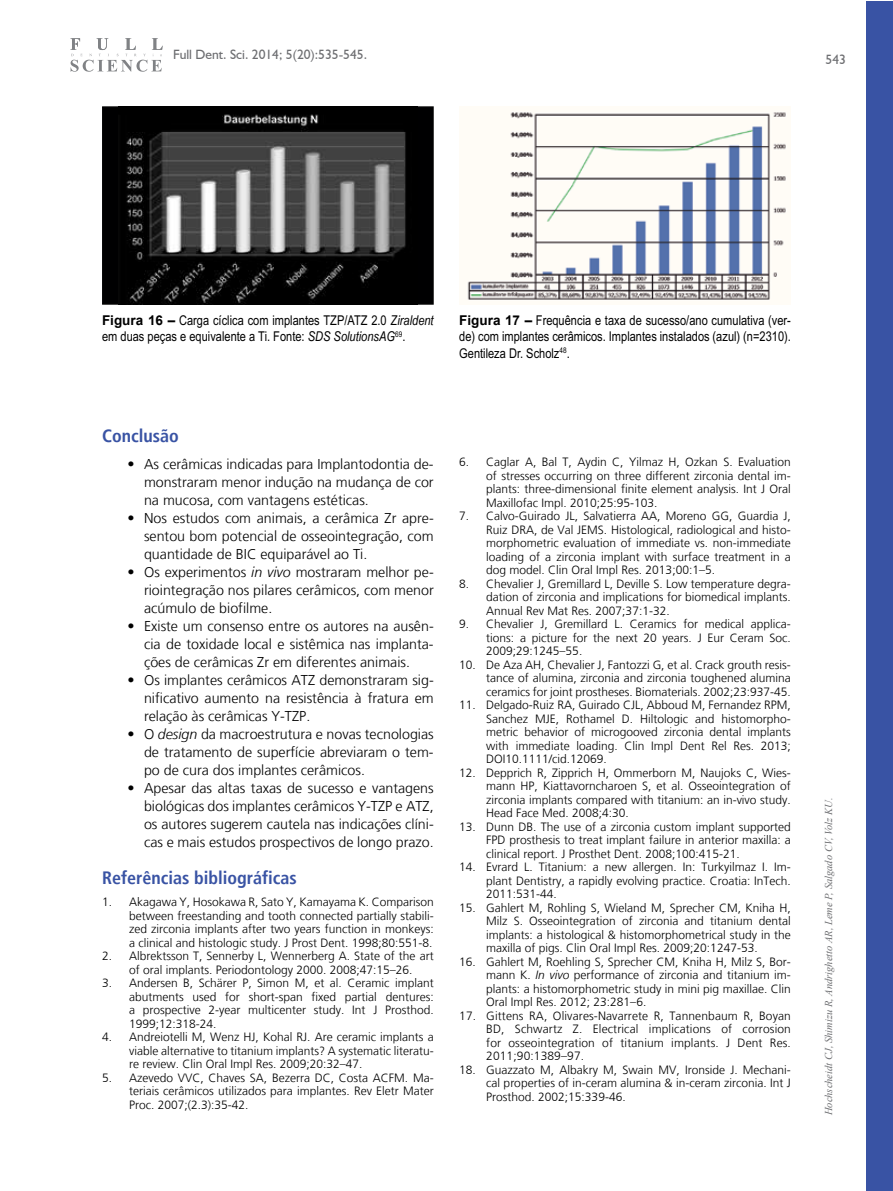
<style>
.page{position:relative;width:893px;height:1191px;background:#fff}
.page>*{position:absolute;margin:0;border:0;box-sizing:border-box;transform-origin:0 0}
.t1{font:700 condensed 18px "Frutiger LT";color:#3953a4}
.t2{font:300 14.25px/18px "Frutiger LT";color:#000;text-align:justify}
.t3{font:13.5px/16.2px "Arial Narrow";color:#000}
.t4{font:13.5px "Humanist 521 BT";color:#6d6e71}
.t5{font:300 12px/13.5px "Frutiger LT";color:#000;text-align:justify}
.t6{font:italic 10.5px "Times New Roman";color:#6d6e71}
.s1{font-family:"Arial";font-weight:700}
.s2{font-style:italic}
</style>
<div class="page">
<svg style="left:70px;top:38px;width:93px;height:34px"></svg>
<div style="left:102px;top:106px;width:332px;height:199px;background:#000001;border:2px solid #000001"></div>
<div style="left:866px;top:1px;width:26px;height:1190px;background:#3953a4"></div>
<img style="left:119px;top:106px;width:298px;height:199px">
<img style="left:467px;top:112px;width:319px;height:188px">
<p class="t4" style="left:173px;top:46px;width:195px">Full Dent. Sci. 2014; 5(20):535-545.</p>
<p class="t4" style="left:825px;top:51px;width:22px">543</p>
<p class="t3" style="left:102px;top:313px;width:333px"><span class="s1">Figura 16 –</span> Carga cíclica com implantes TZP/ATZ 2.0 <span class="s2">Ziraldent </span>em duas peças e equivalente a Ti. Fonte: <span class="s2">SDS SolutionsAG</span><sup>69</sup>.</p>
<p class="t3" style="left:459px;top:313px;width:333px;text-align:justify"><span class="s1">Figura 17 –</span> Frequência e taxa de sucesso/ano cumulativa (ver&shy;de) com implantes cerâmicos. Implantes instalados (azul) (n=2310).<br>Gentileza Dr. Scholz<sup>48</sup>.</p>
<h1 class="t1" style="left:102px;top:425px;width:78px">Conclusão</h1>
<p class="t2" style="left:144px;top:455px;width:291px;text-indent:-17px">• As cerâmicas indicadas para Implantodontia de&shy;monstraram menor indução na mudança de cor na mucosa, com vantagens estéticas.</p>
<p class="t2" style="left:144px;top:509px;width:291px;text-indent:-17px">• Nos estudos com animais, a cerâmica Zr apre&shy;sentou bom potencial de osseointegração, com quantidade de BIC equiparável ao Ti.</p>
<p class="t2" style="left:144px;top:563px;width:291px;text-indent:-17px">• Os experimentos <span class="s2">in vivo</span> mostraram melhor pe&shy;riointegração nos pilares cerâmicos, com menor acúmulo de biofilme.</p>
<p class="t2" style="left:144px;top:617px;width:291px;text-indent:-17px">• Existe um consenso entre os autores na ausên&shy;cia de toxidade local e sistêmica nas implanta&shy;ções de cerâmicas Zr em diferentes animais.</p>
<p class="t2" style="left:144px;top:671px;width:291px;text-indent:-17px">• Os implantes cerâmicos ATZ demonstraram sig&shy;nificativo aumento na resistência à fratura em relação às cerâmicas Y-TZP.</p>
<p class="t2" style="left:144px;top:725px;width:291px;text-indent:-17px">• O <span class="s2">design</span> da macroestrutura e novas tecnologias de tratamento de superfície abreviaram o tem&shy;po de cura dos implantes cerâmicos.</p>
<p class="t2" style="left:144px;top:779px;width:291px;text-indent:-17px">• Apesar das altas taxas de sucesso e vantagens biológicas dos implantes cerâmicos Y-TZP e ATZ, os autores sugerem cautela nas indicações clíni&shy;cas e mais estudos prospectivos de longo prazo.</p>
<h1 class="t1" style="left:102px;top:867px;width:196px">Referências bibliográficas</h1>
<p class="t5" style="left:129px;top:895px;width:306px;text-indent:-27px">1. Akagawa Y, Hosokawa R, Sato Y, Kamayama K. Comparison between freestanding and tooth connected partially stabili&shy;zed zirconia implants after two years function in monkeys: a clinical and histologic study. J Prost Dent. 1998;80:551-8.</p>
<p class="t5" style="left:102px;top:949px;width:333px;text-align:center">2. Albrektsson T, Sennerby L, Wennerberg A. State of the art of oral implants. Periodontology 2000. 2008;47:15–26.</p>
<p class="t5" style="left:129px;top:976px;width:306px;text-indent:-27px">3. Andersen B, Schärer P, Simon M, et al. Ceramic implant abutments used for short-span fixed partial dentures: a prospective 2-year multicenter study. Int J Prosthod.<br>1999;12:318-24.</p>
<p class="t5" style="left:129px;top:1030px;width:306px;text-indent:-27px">4. Andreiotelli M, Wenz HJ, Kohal RJ. Are ceramic implants a viable alternative to titanium implants? A systematic literatu&shy;re review. Clin Oral Impl Res. 2009;20:32–47.</p>
<p class="t5" style="left:129px;top:1071px;width:306px;text-indent:-27px">5. Azevedo VVC, Chaves SA, Bezerra DC, Costa ACFM. Ma&shy;teriais cerâmicos utilizados para implantes. Rev Eletr Mater Proc. 2007;(2.3):35-42.</p>
<p class="t5" style="left:486px;top:455px;width:306px;text-indent:-27px">6. Caglar A, Bal T, Aydin C, Yilmaz H, Ozkan S. Evaluation of stresses occurring on three different zirconia dental im&shy;plants: three-dimensional finite element analysis. Int J Oral Maxillofac Impl. 2010;25:95-103.</p>
<p class="t5" style="left:486px;top:509px;width:306px;text-indent:-27px">7. Calvo-Guirado JL, Salvatierra AA, Moreno GG, Guardia J, Ruiz DRA, de Val JEMS. Histological, radiological and histo&shy;morphometric evaluation of immediate vs. non-immediate loading of a zirconia implant with surface treatment in a dog model. Clin Oral Impl Res. 2013;00:1–5.</p>
<p class="t5" style="left:486px;top:577px;width:306px;text-indent:-27px">8. Chevalier J, Gremillard L, Deville S. Low temperature degra&shy;dation of zirconia and implications for biomedical implants.<br>Annual Rev Mat Res. 2007;37:1-32.</p>
<p class="t5" style="left:486px;top:617px;width:306px;text-indent:-27px">9. Chevalier J, Gremillard L. Ceramics for medical applica&shy;tions: a picture for the next 20 years. J Eur Ceram Soc.<br>2009;29:1245–55.</p>
<p class="t5" style="left:486px;top:658px;width:306px;text-indent:-27px">10. De Aza AH, Chevalier J, Fantozzi G, et al. Crack grouth resis&shy;tance of alumina, zirconia and zirconia toughened alumina ceramics for joint prostheses. Biomaterials. 2002;23:937-45.</p>
<p class="t5" style="left:486px;top:698px;width:306px;text-indent:-27px">11. Delgado-Ruiz RA, Guirado CJL, Abboud M, Fernandez RPM, Sanchez MJE, Rothamel D. Hiltologic and histomorpho&shy;metric behavior of microgooved zirconia dental implants with immediate loading. Clin Impl Dent Rel Res. 2013; DOI10.1111/cid.12069.</p>
<p class="t5" style="left:486px;top:766px;width:306px;text-indent:-27px">12. Depprich R, Zipprich H, Ommerborn M, Naujoks C, Wies&shy;mann HP, Kiattavorncharoen S, et al. Osseointegration of zirconia implants compared with titanium: an in-vivo study.<br>Head Face Med. 2008;4:30.</p>
<p class="t5" style="left:486px;top:820px;width:306px;text-indent:-27px">13. Dunn DB. The use of a zirconia custom implant supported FPD prosthesis to treat implant failure in anterior maxilla: a clinical report. J Prosthet Dent. 2008;100:415-21.</p>
<p class="t5" style="left:486px;top:860px;width:306px;text-indent:-27px">14. Evrard L. Titanium: a new allergen. In: Turkyilmaz I. Im&shy;plant Dentistry, a rapidly evolving practice. Croatia: InTech.<br>2011:531-44.</p>
<p class="t5" style="left:486px;top:901px;width:306px;text-indent:-27px">15. Gahlert M, Rohling S, Wieland M, Sprecher CM, Kniha H, Milz S. Osseointegration of zirconia and titanium dental implants: a histological &amp; histomorphometrical study in the maxilla of pigs. Clin Oral Impl Res. 2009;20:1247-53.</p>
<p class="t5" style="left:486px;top:955px;width:306px;text-indent:-27px">16. Gahlert M, Roehling S, Sprecher CM, Kniha H, Milz S, Bor&shy;mann K. <span class="s2">In vivo</span> performance of zirconia and titanium im&shy;plants: a histomorphometric study in mini pig maxillae. Clin Oral Impl Res. 2012; 23:281–6.</p>
<p class="t5" style="left:486px;top:1009px;width:306px;text-indent:-27px">17. Gittens RA, Olivares-Navarrete R, Tannenbaum R, Boyan BD, Schwartz Z. Electrical implications of corrosion for osseointegration of titanium implants. J Dent Res.<br>2011;90:1389–97.</p>
<p class="t5" style="left:486px;top:1063px;width:306px;text-indent:-27px">18. Guazzato M, Albakry M, Swain MV, Ironside J. Mechani&shy;cal properties of in-ceram alumina &amp; in-ceram zirconia. Int J Prosthod. 2002;15:339-46.</p>
<p class="t6" style="left:823px;top:1115px;width:319px;rotate:-90deg">Hochscheidt CJ, Shimizu R, Andrighetto AR, Leme P, Salgado CV, Volz KU.</p>
</div>
